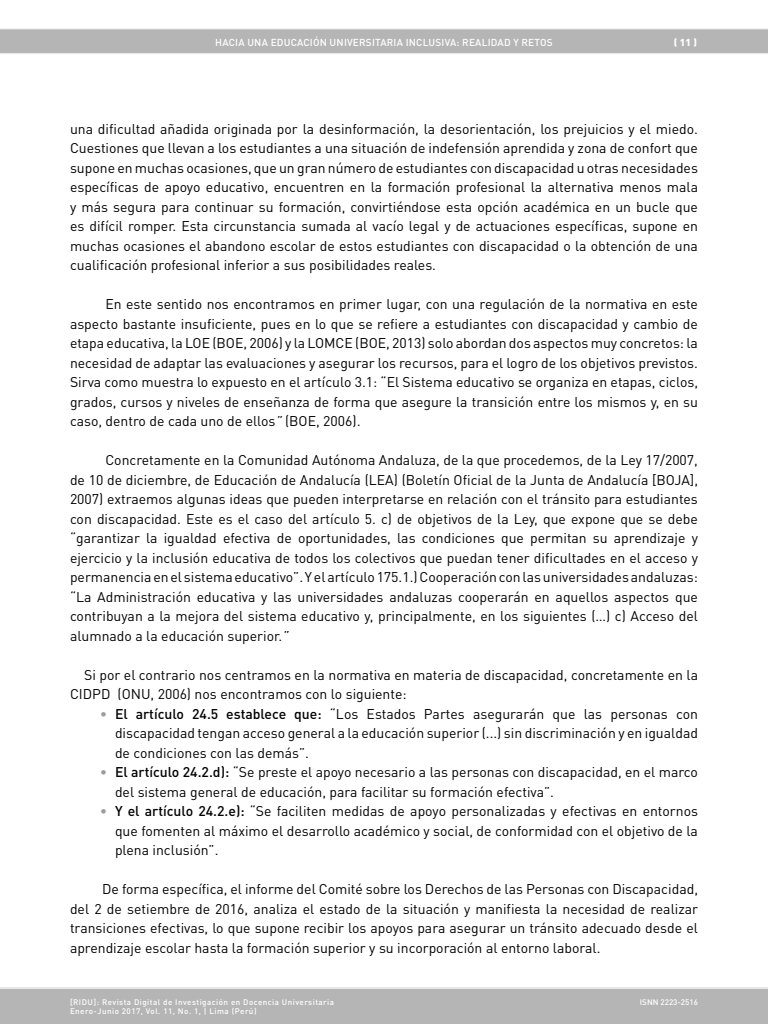
<style>
.page{position:relative;width:768px;height:1024px;background:#fff}
.page>*{position:absolute;margin:0;border:0;box-sizing:border-box;transform-origin:0 0}
.Normal{font:14px/19.5px "DIN Pro";color:#000;text-align:justify}
.t1{font:500 10px "DIN Pro";letter-spacing:.02em;color:#fff}
.t2{font:900 10px "DIN Pro";color:#fff}
.t3{font:500 8px/9px "DIN Pro";letter-spacing:.06em;color:#fff}
.t4{font:500 8px "DIN Pro";color:#fff}
.s1{font-style:italic}
.s2{font-weight:700;color:#999e9a}
.s3{font-weight:500}
</style>
<div class="page">
<div style="left:0;top:29px;width:768px;height:24px;background:#b6b5b5"></div>
<hr style="left:0;top:53px;width:768px;height:1px;background:#e7e7e8">
<hr style="left:0;top:29px;width:768px;height:1px;background:#e7e7e8">
<div style="left:0;top:988px;width:768px;height:36px;background:#b6b5b5"></div>
<hr style="left:0;top:987px;width:768px;height:2px;background:#e7e7e8">
<p class="t1" style="left:215px;top:36px;width:339px">HACIA UNA EDUCACIÓN UNIVERSITARIA INCLUSIVA: REALIDAD Y RETOS</p>
<p class="t2" style="left:674px;top:35px;width:25px">( 11 )</p>
<p class="Normal" style="left:70px;top:118px;width:630px">una dificultad añadida originada por la desinformación, la desorientación, los prejuicios y el miedo.<br>Cuestiones que llevan a los estudiantes a una situación de indefensión aprendida y zona de confort que supone en muchas ocasiones, que un gran número de estudiantes con discapacidad u otras necesidades específicas de apoyo educativo, encuentren en la formación profesional la alternativa menos mala y más segura para continuar su formación, convirtiéndose esta opción académica en un bucle que es difícil romper. Esta circunstancia sumada al vacío legal y de actuaciones específicas, supone en muchas ocasiones el abandono escolar de estos estudiantes con discapacidad o la obtención de una cualificación profesional inferior a sus posibilidades reales.</p>
<p class="Normal" style="left:70px;top:294px;width:630px;text-indent:35px">En este sentido nos encontramos en primer lugar, con una regulación de la normativa en este aspecto bastante insuficiente, pues en lo que se refiere a estudiantes con discapacidad y cambio de etapa educativa, la LOE (BOE, 2006) y la LOMCE (BOE, 2013) solo abordan dos aspectos muy concretos: la necesidad de adaptar las evaluaciones y asegurar los recursos, para el logro de los objetivos previstos.<br>Sirva como muestra lo expuesto en el artículo 3.1: “El Sistema educativo se organiza en etapas, ciclos, grados, cursos y niveles de enseñanza de forma que asegure la transición entre los mismos y, en su caso, dentro de cada uno de ellos<span class="s1">”</span> (BOE, 2006)<span class="s1">.</span></p>
<p class="Normal" style="left:70px;top:450px;width:630px;text-indent:35px">Concretamente en la Comunidad Autónoma Andaluza, de la que procedemos, de la Ley 17/2007, de 10 de diciembre, de Educación de Andalucía (LEA) (Boletín Oficial de la Junta de Andalucía [BOJA], 2007) extraemos algunas ideas que pueden interpretarse en relación con el tránsito para estudiantes con discapacidad. Este es el caso del artículo 5. c) de objetivos de la Ley, que expone que se debe “garantizar la igualdad efectiva de oportunidades, las condiciones que permitan su aprendizaje y ejercicio y la inclusión educativa de todos los colectivos que puedan tener dificultades en el acceso y permanencia en el sistema educativo”. Y el artículo 175.1.) Cooperación con las universidades andaluzas: “La Administración educativa y las universidades andaluzas cooperarán en aquellos aspectos que contribuyan a la mejora del sistema educativo y, principalmente, en los siguientes (…) c) Acceso del alumnado a la educación superior.<span class="s1">”</span></p>
<p class="Normal" style="left:70px;top:664px;width:630px;text-indent:14px">Si por el contrario nos centramos en la normativa en materia de discapacidad, concretamente en la<br>CIDPD (ONU, 2006) nos encontramos con lo siguiente:</p>
<p class="Normal" style="left:115px;top:703px;width:585px;text-indent:-15px"><span class="s2">•</span> <span class="s3">El artículo 24.5 establece que:</span> “Los Estados Partes asegurarán que las personas con discapacidad tengan acceso general a la educación superior (...) sin discriminación y en igualdad de condiciones con las demás”.</p>
<p class="Normal" style="left:115px;top:762px;width:585px;text-indent:-15px"><span class="s2">•</span> <span class="s3">El artículo 24.2.d):</span> “Se preste el apoyo necesario a las personas con discapacidad, en el marco del sistema general de educación, para facilitar su formación efectiva”.</p>
<p class="Normal" style="left:115px;top:801px;width:585px;text-indent:-15px"><span class="s2">•</span> <span class="s3">Y el artículo 24.2.e):</span> “Se faciliten medidas de apoyo personalizadas y efectivas en entornos que fomenten al máximo el desarrollo académico y social, de conformidad con el objetivo de la plena inclusión”.</p>
<p class="Normal" style="left:70px;top:879px;width:630px;text-indent:32px">De forma específica, el informe del Comité sobre los Derechos de las Personas con Discapacidad, del 2 de setiembre de 2016, analiza el estado de la situación y manifiesta la necesidad de realizar transiciones efectivas, lo que supone recibir los apoyos para asegurar un tránsito adecuado desde el aprendizaje escolar hasta la formación superior y su incorporación al entorno laboral.</p>
<p class="t3" style="left:70px;top:997px;width:266px">[RIDU]: Revista Digital de Investigación en Docencia Universitaria<br>Enero-Junio 2017, Vol. 11, No. 1, | Lima (Perú)</p>
<p class="t4" style="left:640px;top:997px;width:60px">ISNN 2223-2516</p>
</div>
